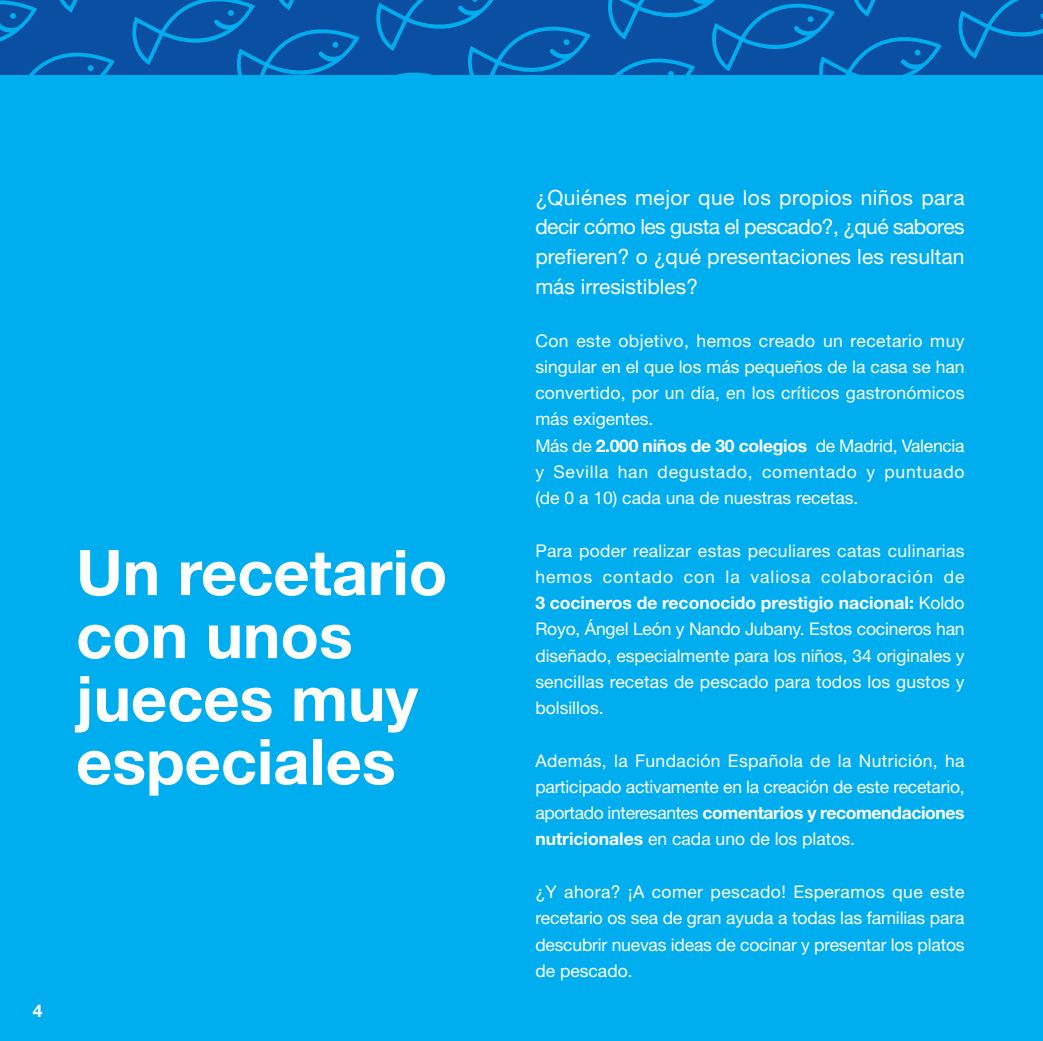
<style>
.page{position:relative;width:1043px;height:1041px;background:#fff}
.page>*{position:absolute;margin:0;border:0;box-sizing:border-box;transform-origin:0 0}
.t1{font:700 63px/63px "Helvetica Neue LT Std";color:#fff}
.t2{font:21px/29.8px "Helvetica Neue LT Std";color:#fff;text-align:justify}
.t3{font:17.5px/26.2px "Helvetica Neue LT Std";color:#fff;text-align:justify}
.t4{font:700 17.5px "Helvetica Neue LT Std";color:#fff}
.s1{font-weight:700}
</style>
<div class="page">
<div style="left:0;top:0;width:1042px;height:1041px;background:#00aeef"></div>
<svg style="left:0;top:0;width:1042px;height:74px;background:#085aab"></svg>
<h1 class="t1" style="left:76px;top:547px;width:373px">Un recetario con unos jueces muy especiales</h1>
<p class="t4" style="left:33px;top:1004px;width:11px">4</p>
<p class="t2" style="left:535px;top:184px;width:431px">¿Quiénes mejor que los propios niños para decir cómo les gusta el pescado?, ¿qué sabores prefieren? o ¿qué presentaciones les resultan más irresistibles?</p>
<p class="t3" style="left:535px;top:329px;width:431px;text-align:left">Con este objetivo, hemos creado un recetario muy singular en el que los más pequeños de la casa se han convertido, por un día, en los críticos gastronómicos más exigentes.<br>Más de <span class="s1">2.000 niños de 30 colegios</span> de Madrid, Valencia y Sevilla han degustado, comentado y puntuado (de 0 a 10) cada una de nuestras recetas.</p>
<p class="t3" style="left:535px;top:539px;width:431px">Para poder realizar estas peculiares catas culinarias hemos contado con la valiosa colaboración de <span class="s1">3 cocineros de reconocido prestigio nacional:</span> Koldo Royo, Ángel León y Nando Jubany. Estos cocineros han diseñado, especialmente para los niños, 34 originales y sencillas recetas de pescado para todos los gustos y bolsillos.</p>
<p class="t3" style="left:535px;top:749px;width:431px">Además, la Fundación Española de la Nutrición, ha participado activamente en la creación de este recetario, aportado interesantes <span class="s1">comentarios y recomendaciones nutricionales</span> en cada uno de los platos.</p>
<p class="t3" style="left:535px;top:880px;width:431px">¿Y ahora? ¡A comer pescado! Esperamos que este recetario os sea de gran ayuda a todas las familias para descubrir nuevas ideas de cocinar y presentar los platos de pescado.</p>
</div>
